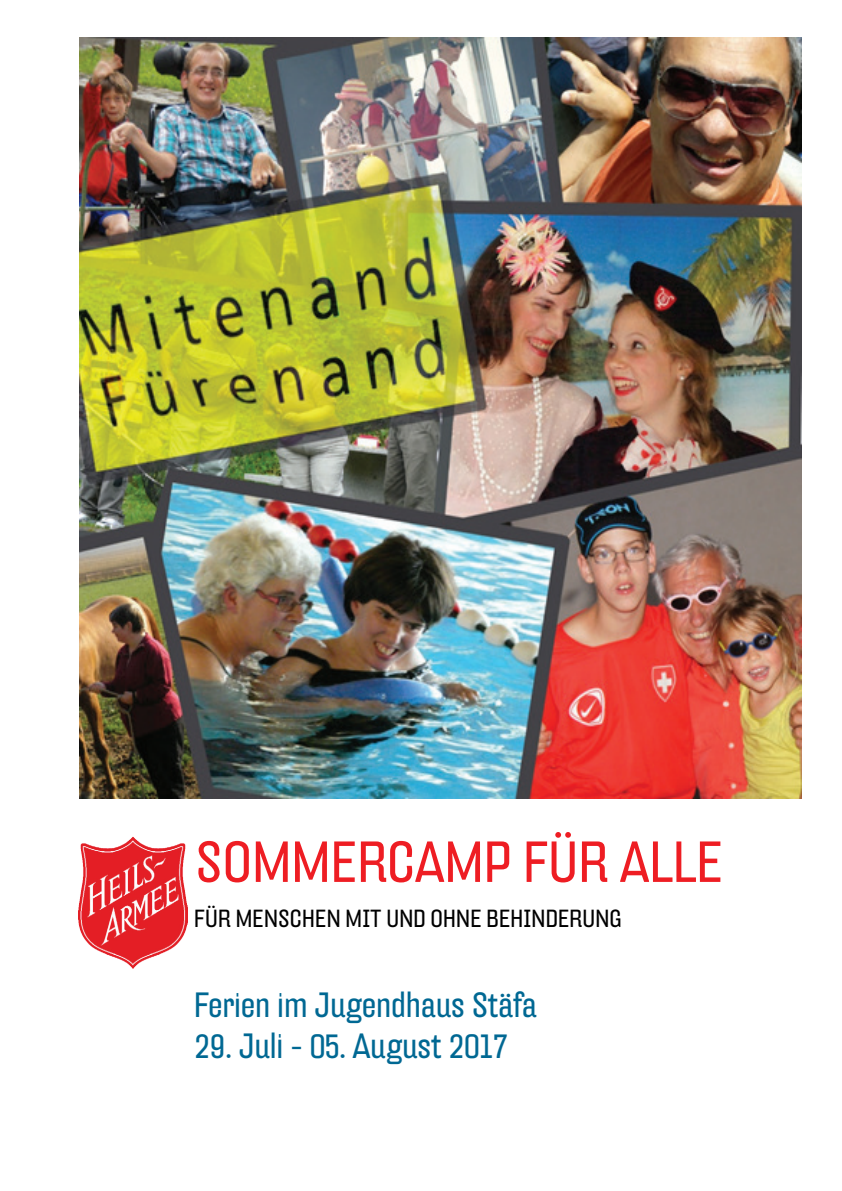
<style>
.page{position:relative;width:842px;height:1191px;background:#fff}
.page>*{position:absolute;margin:0;border:0;box-sizing:border-box;transform-origin:0 0}
.t1{font:56px "Hydra OT Extd";letter-spacing:.01em;color:#ee1d23}
.t2{font:34px "Hydra OT Extd";color:#006893}
.t3{font:24px "Hydra OT Extd";letter-spacing:.01em;color:#000}
</style>
<div class="page">
<img style="left:78px;top:837px;width:109px;height:131px">
<img style="left:79px;top:38px;width:722px;height:760px">
<h1 class="t1" style="left:195px;top:829px;width:529px">SOMMERCAMP FÜR ALLE</h1>
<p class="t3" style="left:194px;top:905px;width:429px">FÜR MENSCHEN MIT UND OHNE BEHINDERUNG</p>
<p class="t2" style="left:194px;top:985px;width:344px">Ferien im Jugendhaus Stäfa</p>
<p class="t2" style="left:194px;top:1026px;width:315px">29. Juli - 05. August 2017</p>
</div>
